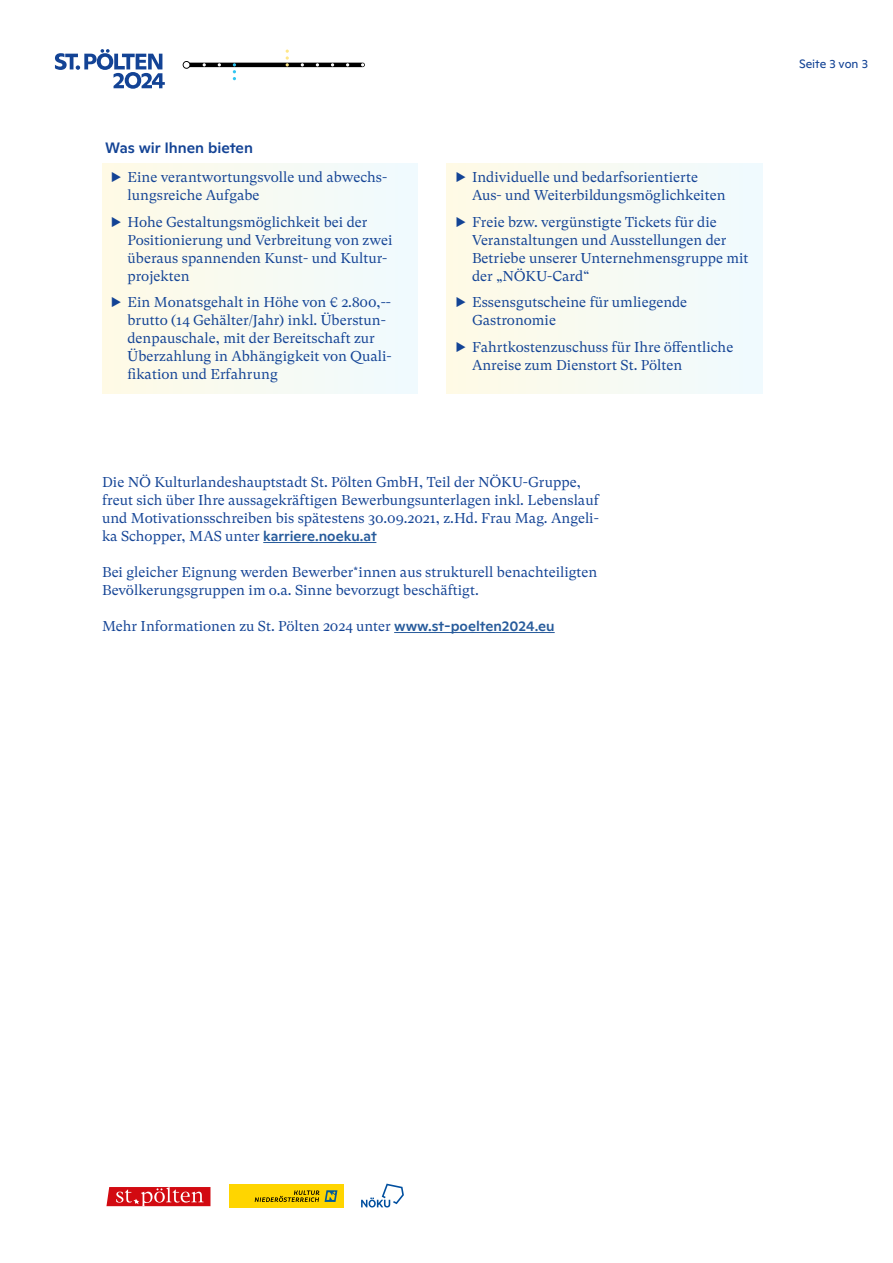
<style>
.page{position:relative;width:893px;height:1263px;background:#fff}
.page>*{position:absolute;margin:0;border:0;box-sizing:border-box;transform-origin:0 0}
.t1{font:500 15px "Ginto Normal";color:#134395}
.t2{font:14.25px/18px "GT Super Text";color:#134395}
.t3{font:12px "Ginto Normal";color:#134395}
.s1{font-family:"Ginto Normal"}
.s2{font-family:"Ginto Normal";font-weight:500;color:#275b9b}
</style>
<div class="page">
<svg style="left:55px;top:49px;width:110px;height:40px"></svg>
<svg style="left:183px;top:50px;width:182px;height:30px"></svg>
<div style="left:102px;top:163px;width:316px;height:230px;background:#f7faf2"></div>
<div style="left:446px;top:163px;width:316px;height:230px;background:#f7faf2"></div>
<hr style="left:263px;top:542px;width:113px;height:1px;background:#275b9b">
<hr style="left:394px;top:632px;width:161px;height:1px;background:#275b9b">
<svg style="left:106px;top:1187px;width:104px;height:19px;background:#da363c"></svg>
<div style="left:230px;top:1184px;width:114px;height:23px;background:#ffd500"></div>
<svg style="left:325px;top:1190px;width:12px;height:12px"></svg>
<svg style="left:255px;top:1190px;width:64px;height:12px"></svg>
<svg style="left:361px;top:1183px;width:43px;height:24px"></svg>
<p class="t1" style="left:105px;top:136px;width:149px">Was wir Ihnen bieten</p>
<p class="t2" style="left:128px;top:169px;width:261px;text-indent:-17px"><span class="s1">▶</span> Eine verantwortungsvolle und abwechs&shy;lungsreiche Aufgabe</p>
<p class="t2" style="left:128px;top:213px;width:266px;text-indent:-17px"><span class="s1">▶</span> Hohe Gestaltungsmöglichkeit bei der<br>Positionierung und Verbreitung von zwei überaus spannenden Kunst- und Kultur&shy;projekten</p>
<p class="t2" style="left:128px;top:294px;width:266px;text-indent:-17px"><span class="s1">▶</span> Ein Monatsgehalt in Höhe von € 2.800,-- brutto (14 Gehälter/Jahr) inkl. Überstun&shy;denpauschale, mit der Bereitschaft zur Überzahlung in Abhängigkeit von Quali&shy;fikation und Erfahrung</p>
<p class="t2" style="left:472px;top:169px;width:255px;text-indent:-17px"><span class="s1">▶</span> Individuelle und bedarfsorientierte<br>Aus- und Weiterbildungsmöglichkeiten</p>
<p class="t2" style="left:472px;top:213px;width:278px;text-indent:-17px"><span class="s1">▶</span> Freie bzw. vergünstigte Tickets für die Veranstaltungen und Ausstellungen der Betriebe unserer Unternehmensgruppe mit der „NÖKU-Card“</p>
<p class="t2" style="left:472px;top:294px;width:217px;text-indent:-17px"><span class="s1">▶</span> Essensgutscheine für umliegende<br>Gastronomie</p>
<p class="t2" style="left:472px;top:338px;width:263px;text-indent:-17px"><span class="s1">▶</span> Fahrtkostenzuschuss für Ihre öffentliche<br>Anreise zum Dienstort St. Pölten</p>
<p class="t2" style="left:102px;top:473px;width:498px">Die NÖ Kulturlandeshauptstadt St. Pölten GmbH, Teil der NÖKU-Gruppe, freut sich über Ihre aussagekräftigen Bewerbungsunterlagen inkl. Lebenslauf und Motivationsschreiben bis spätestens 30.09.2021, z.Hd. Frau Mag. Angeli&shy;ka Schopper, MAS unter <span class="s2">karriere.noeku.at</span></p>
<p class="t2" style="left:102px;top:563px;width:497px">Bei gleicher Eignung werden Bewerber*innen aus strukturell benachteiligten<br>Bevölkerungsgruppen im o.a. Sinne bevorzugt beschäftigt.</p>
<p class="t2" style="left:102px;top:617px;width:454px">Mehr Informationen zu St. Pölten 2024 unter <span class="s2">www.st-poelten2024.eu</span></p>
<p class="t3" style="left:799px;top:55px;width:70px">Seite 3 von 3</p>
</div>
